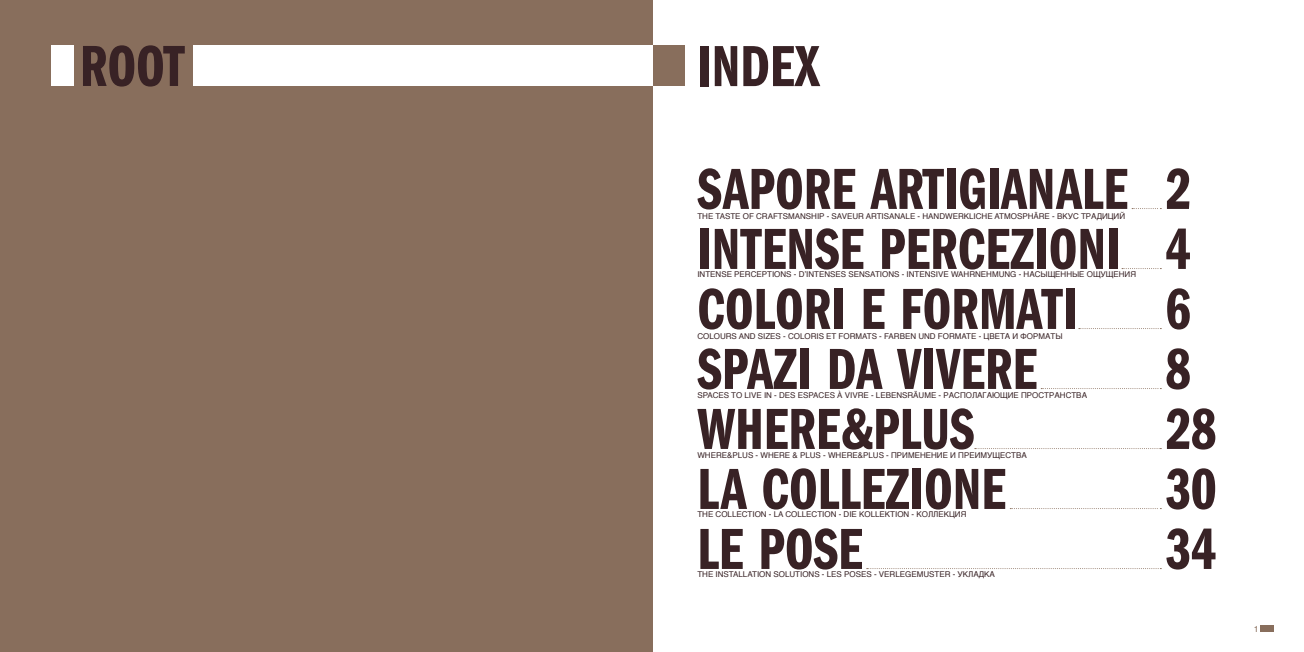
<style>
.page{position:relative;width:1304px;height:652px;background:#fff}
.page>*{position:absolute;margin:0;border:0;box-sizing:border-box;transform-origin:0 0}
.t1{font:600 60px/122.8px "Franklin Got Cmp ITC";color:#382225}
.t2{font:8.8px "Helvetica";color:#886e5c}
.t3{font:8px "Helvetica";color:#382225}
</style>
<div class="page">
<div style="left:652px;top:46px;width:33px;height:40px;background:#886e5c"></div>
<div style="left:0;top:0;width:652px;height:652px;background:#886e5c"></div>
<div style="left:193px;top:46px;width:459px;height:40px;background:#fff"></div>
<div style="left:51px;top:46px;width:22px;height:40px;background:#fff"></div>
<svg style="left:83px;top:45px;width:102px;height:42px"></svg>
<div style="left:1260px;top:626px;width:13px;height:6px;background:#886e5c"></div>
<svg style="left:1132px;top:208px;width:29px;height:1px"></svg>
<svg style="left:1122px;top:268px;width:39px;height:1px"></svg>
<svg style="left:1079px;top:328px;width:82px;height:1px"></svg>
<svg style="left:1041px;top:388px;width:120px;height:1px"></svg>
<svg style="left:975px;top:448px;width:186px;height:1px"></svg>
<svg style="left:1010px;top:508px;width:151px;height:1px"></svg>
<svg style="left:867px;top:568px;width:294px;height:1px"></svg>
<h1 class="t1" style="left:697px;top:5px;width:495px">INDEX<br>SAPORE ARTIGIANALE 2</h1>
<h1 class="t1" style="left:697px;top:220px;width:495px;line-height:60px">INTENSE PERCEZIONI 4<br>COLORI E FORMATI</h1>
<p class="t3" style="left:697px;top:210px;width:429px">THE TASTE OF CRAFTSMANSHIP - SAVEUR ARTISANALE - HANDWERKLICHE ATMOSPHÄRE - ВКУС ТРАДИЦИЙ</p>
<p class="t3" style="left:697px;top:268px;width:440px">INTENSE PERCEPTIONS - D’INTENSES SENSATIONS - INTENSIVE WAHRNEHMUNG - НАСЫЩЕННЫЕ ОЩУЩЕНИЯ</p>
<h1 class="t1" style="left:1165px;top:248px;width:27px">6</h1>
<p class="t3" style="left:697px;top:330px;width:367px">COLOURS AND SIZES - COLORIS ET FORMATS - FARBEN UND FORMATE - ЦВЕТА И ФОРМАТЫ</p>
<h1 class="t1" style="left:697px;top:308px;width:341px">SPAZI DA VIVERE</h1>
<h1 class="t1" style="left:1165px;top:308px;width:27px">8</h1>
<h1 class="t1" style="left:697px;top:368px;width:279px">WHERE&amp;PLUS</h1>
<h1 class="t1" style="left:1165px;top:368px;width:53px">28</h1>
<h1 class="t1" style="left:697px;top:428px;width:310px">LA COLLEZIONE</h1>
<h1 class="t1" style="left:1165px;top:428px;width:53px">30</h1>
<h1 class="t1" style="left:697px;top:488px;width:167px">LE POSE</h1>
<h1 class="t1" style="left:1165px;top:488px;width:53px">34</h1>
<p class="t3" style="left:697px;top:389px;width:391px">SPACES TO LIVE IN - DES ESPACES À VIVRE - LEBENSRÄUME - РАСПОЛАГАЮЩИЕ ПРОСТРАНСТВА</p>
<p class="t3" style="left:697px;top:449px;width:70px">WHERE&amp;PLUS - WHERE</p>
<p class="t3" style="left:792px;top:449px;width:14px">&amp; PLUS</p>
<p class="t3" style="left:823px;top:449px;width:205px">- WHERE&amp;PLUS - ПРИМЕНЕНИЕ И ПРЕИМУЩЕСТВА</p>
<p class="t3" style="left:697px;top:508px;width:271px">THE COLLECTION - LA COLLECTION - DIE KOLLEKTION - КОЛЛЕКЦИЯ</p>
<p class="t3" style="left:697px;top:568px;width:299px">THE INSTALLATION SOLUTIONS - LES POSES - VERLEGEMUSTER - УКЛАДКА</p>
<p class="t2" style="left:1254px;top:622px;width:6px">1</p>
</div>
